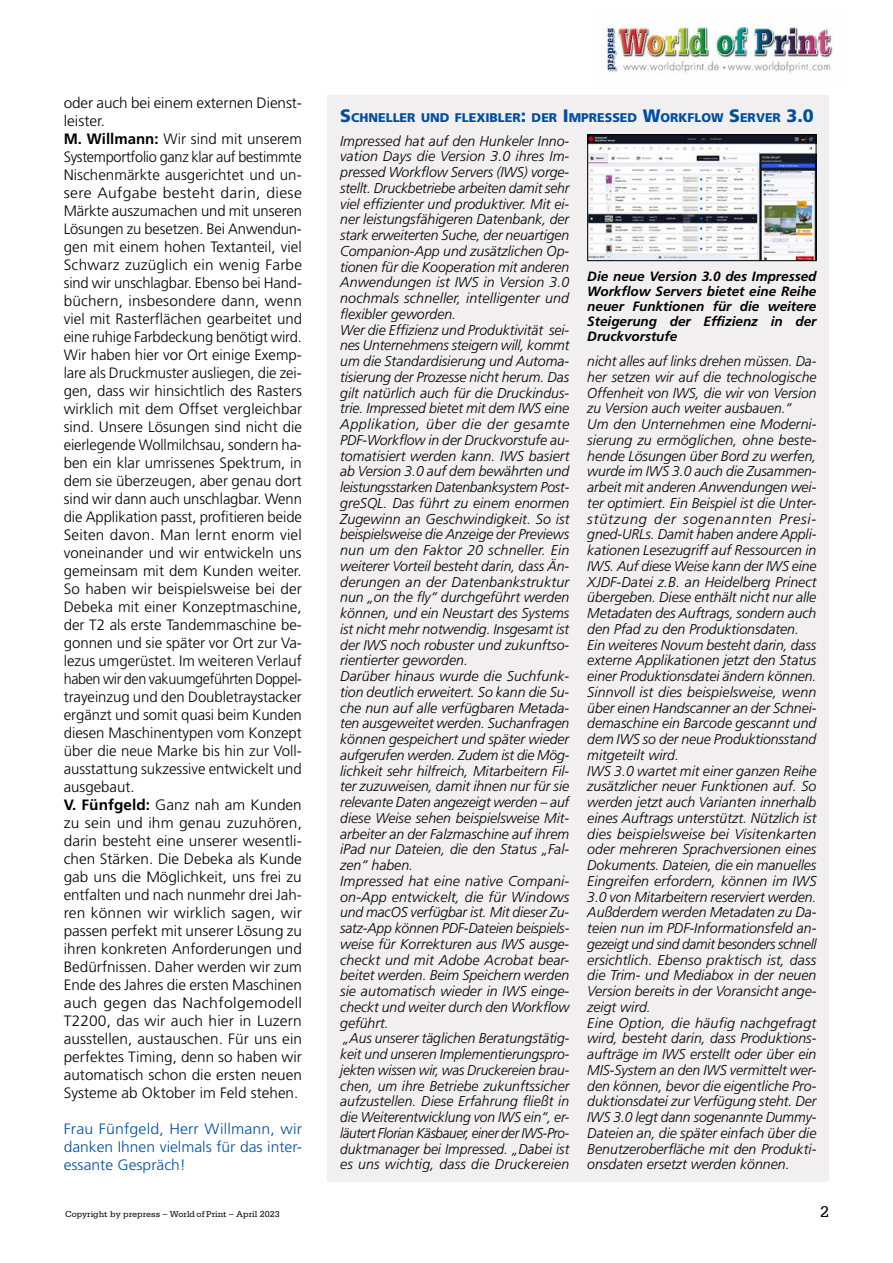
<style>
.page{position:relative;width:893px;height:1263px;background:#fff}
.page>*{position:absolute;margin:0;border:0;box-sizing:border-box;transform-origin:0 0}
.t1{font:16.5px "Serifa";color:#000}
.t2{font:300 15px/18px "Frutiger";color:#000}
.t3{font:300 15px/18px "Frutiger";color:#004f9f;text-align:justify;scale:1.06 1}
.t4{font:italic 300 14.25px/15.8px "Frutiger";color:#000}
.t5{font:italic 700 13.5px/15px "Frutiger";color:#000;text-align:justify}
.t6{font:900 12.6px "Frutiger";color:#004f9f}
.t7{font:9px "Serifa";color:#000}
.s1{font-weight:700}
.s2{font-size:18px}
</style>
<div class="page">
<div style="left:327px;top:95px;width:502px;height:1087px;background:#f1efef"></div>
<img style="left:589px;top:136px;width:225px;height:123px">
<div style="left:587px;top:134px;width:229px;height:127px;border:1px solid #000"></div>
<img style="left:603px;top:23px;width:230px;height:50px">
<p class="t2" style="left:64px;top:94px;width:240px">oder auch bei einem externen Dienst&shy;leister.<br><span class="s1">M. Willmann:</span> Wir sind mit unserem Systemportfolio ganz klar auf bestimmte Nischenmärkte ausgerichtet und un&shy;sere Aufgabe besteht darin, diese Märkte auszumachen und mit unseren Lösungen zu besetzen. Bei Anwendun&shy;gen mit einem hohen Textanteil, viel Schwarz zuzüglich ein wenig Farbe sind wir unschlagbar. Ebenso bei Hand&shy;büchern, insbesondere dann, wenn viel mit Rasterflächen gearbeitet und eine ruhige Farbdeckung benötigt wird.<br>Wir haben hier vor Ort einige Exemp&shy;lare als Druckmuster ausliegen, die zei&shy;gen, dass wir hinsichtlich des Rasters wirklich mit dem Offset vergleichbar sind. Unsere Lösungen sind nicht die eierlegende Wollmilchsau, sondern ha&shy;ben ein klar umrissenes Spektrum, in dem sie überzeugen, aber genau dort sind wir dann auch unschlagbar. Wenn die Applikation passt, profitieren beide Seiten davon. Man lernt enorm viel voneinander und wir entwickeln uns gemeinsam mit dem Kunden weiter.<br>So haben wir beispielsweise bei der Debeka mit einer Konzeptmaschine, der T2 als erste Tandemmaschine be&shy;gonnen und sie später vor Ort zur Va&shy;lezus umgerüstet. Im weiteren Verlauf haben wir den vakuumgeführten Doppel&shy;trayeinzug und den Doubletraystacker ergänzt und somit quasi beim Kunden diesen Maschinentypen vom Konzept über die neue Marke bis hin zur Voll&shy;ausstattung sukzessive entwickelt und ausgebaut.<br><span class="s1">V. Fünfgeld:</span> Ganz nah am Kunden zu sein und ihm genau zuzuhören, darin besteht eine unserer wesentli&shy;chen Stärken. Die Debeka als Kunde gab uns die Möglichkeit, uns frei zu entfalten und nach nunmehr drei Jah&shy;ren können wir wirklich sagen, wir passen perfekt mit unserer Lösung zu ihren konkreten Anforderungen und Bedürfnissen. Daher werden wir zum Ende des Jahres die ersten Maschinen auch gegen das Nachfolgemodell T2200, das wir auch hier in Luzern ausstellen, austauschen. Für uns ein perfektes Timing, denn so haben wir automatisch schon die ersten neuen Systeme ab Oktober im Feld stehen.</p>
<p class="t3" style="left:64px;top:1120px;width:226px">Frau Fünfgeld, Herr Willmann, wir danken Ihnen vielmals für das inter&shy;essante Gespräch!</p>
<p class="t6" style="left:340px;top:110px;width:475px"><span class="s2">S</span>CHNELLER UND FLEXIBLER<span class="s2">:</span> DER <span class="s2">I</span> MPRESSED <span class="s2">W</span>ORKFLOW <span class="s2">S</span>ERVER <span class="s2">3.0</span></p>
<p class="t4" style="left:340px;top:133px;width:231px">Impressed hat auf den Hunkeler Inno&shy;vation Days die Version 3.0 ihres Im&shy;pressed Workflow Servers (IWS) vorge&shy;stellt. Druckbetriebe arbeiten damit sehr viel effizienter und produktiver. Mit ei&shy;ner leistungsfähigeren Datenbank, der stark erweiterten Suche, der neuartigen Companion-App und zusätzlichen Op&shy;tionen für die Kooperation mit anderen Anwendungen ist IWS in Version 3.0 nochmals schneller, intelligenter und flexibler geworden.<br>Wer die Effizienz und Produktivität sei&shy;nes Unternehmens steigern will, kommt um die Standardisierung und Automa&shy;tisierung der Prozesse nicht herum. Das gilt natürlich auch für die Druckindus&shy;trie. Impressed bietet mit dem IWS eine Applikation, über die der gesamte PDF-Workflow in der Druckvorstufe au&shy;tomatisiert werden kann. IWS basiert ab Version 3.0 auf dem bewährten und leistungsstarken Datenbanksystem Post&shy;greSQL. Das führt zu einem enormen Zugewinn an Geschwindigkeit. So ist beispielsweise die Anzeige der Previews nun um den Faktor 20 schneller. Ein weiterer Vorteil besteht darin, dass Än&shy;derungen an der Datenbankstruktur nun „on the fly“ durchgeführt werden können, und ein Neustart des Systems ist nicht mehr notwendig. Insgesamt ist der IWS noch robuster und zukunftso&shy;rientierter geworden.<br>Darüber hinaus wurde die Suchfunk&shy;tion deutlich erweitert. So kann die Su&shy;che nun auf alle verfügbaren Metada&shy;ten ausgeweitet werden. Suchanfragen können gespeichert und später wieder aufgerufen werden. Zudem ist die Mög&shy;lichkeit sehr hilfreich, Mitarbeitern Fil&shy;ter zuzuweisen, damit ihnen nur für sie relevante Daten angezeigt werden – auf diese Weise sehen beispielsweise Mit&shy;arbeiter an der Falzmaschine auf ihrem iPad nur Dateien, die den Status „Fal&shy;zen“ haben.<br>Impressed hat eine native Compani&shy;on-App entwickelt, die für Windows und macOS verfügbar ist. Mit dieser Zu&shy;satz-App können PDF-Dateien beispiels&shy;weise für Korrekturen aus IWS ausge&shy;checkt und mit Adobe Acrobat bear&shy;beitet werden. Beim Speichern werden sie automatisch wieder in IWS einge&shy;checkt und weiter durch den Workflow geführt.<br>„Aus unserer täglichen Beratungstätig&shy;keit und unseren Implementierungspro&shy;jekten wissen wir, was Druckereien brau&shy;chen, um ihre Betriebe zukunftssicher aufzustellen. Diese Erfahrung fließt in die Weiterentwicklung von IWS ein“, er&shy;läutert Florian Käsbauer, einer der IWS-Pro&shy;duktmanager bei Impressed. „Dabei ist es uns wichtig, dass die Druckereien</p>
<p class="t5" style="left:587px;top:268px;width:231px">Die neue Version 3.0 des Impressed Workflow Servers bietet eine Reihe neuer Funktionen für die weitere Steigerung der Effizienz in der Druckvorstufe</p>
<p class="t4" style="left:587px;top:353px;width:231px">nicht alles auf links drehen müssen. Da&shy;her setzen wir auf die technologische Offenheit von IWS, die wir von Version zu Version auch weiter ausbauen.“<br>Um den Unternehmen eine Moderni&shy;sierung zu ermöglichen, ohne beste&shy;hende Lösungen über Bord zu werfen, wurde im IWS 3.0 auch die Zusammen&shy;arbeit mit anderen Anwendungen wei&shy;ter optimiert. Ein Beispiel ist die Unter&shy;stützung der sogenannten Presi&shy;gned-URLs. Damit haben andere Appli&shy;kationen Lesezugriff auf Ressourcen in IWS. Auf diese Weise kann der IWS eine XJDF-Datei z.B. an Heidelberg Prinect übergeben. Diese enthält nicht nur alle Metadaten des Auftrags, sondern auch den Pfad zu den Produktionsdaten.<br>Ein weiteres Novum besteht darin, dass externe Applikationen jetzt den Status einer Produktionsdatei ändern können.<br>Sinnvoll ist dies beispielsweise, wenn über einen Handscanner an der Schnei&shy;demaschine ein Barcode gescannt und dem IWS so der neue Produktionsstand mitgeteilt wird.<br>IWS 3.0 wartet mit einer ganzen Reihe zusätzlicher neuer Funktionen auf. So werden jetzt auch Varianten innerhalb eines Auftrags unterstützt. Nützlich ist dies beispielsweise bei Visitenkarten oder mehreren Sprachversionen eines Dokuments. Dateien, die ein manuelles Eingreifen erfordern, können im IWS 3.0 von Mitarbeitern reserviert werden.<br>Außderdem werden Metadaten zu Da&shy;teien nun im PDF-Informationsfeld an&shy;gezeigt und sind damit besonders schnell ersichtlich. Ebenso praktisch ist, dass die Trim- und Mediabox in der neuen Version bereits in der Voransicht ange&shy;zeigt wird.<br>Eine Option, die häufig nachgefragt wird, besteht darin, dass Produktions&shy;aufträge im IWS erstellt oder über ein MIS-System an den IWS vermittelt wer&shy;den können, bevor die eigentliche Pro&shy;duktionsdatei zur Verfügung steht. Der IWS 3.0 legt dann sogenannte Dummy-Dateien an, die später einfach über die Benutzeroberfläche mit den Produkti&shy;onsdaten ersetzt werden können.</p>
<p class="t7" style="left:65px;top:1209px;width:216px">Copyright by prepress – World of Print – April 2023</p>
<p class="t1" style="left:820px;top:1202px;width:11px">2</p>
</div>
